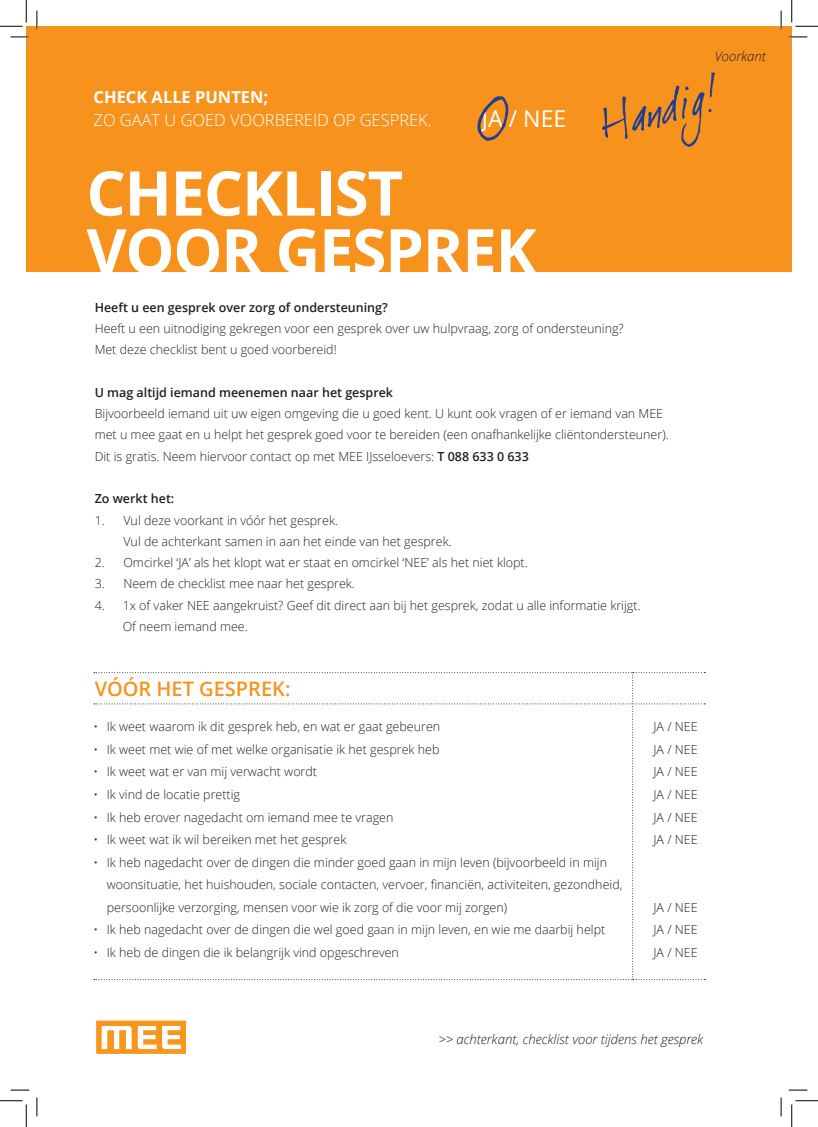
<style>
.page{position:relative;width:818px;height:1127px;background:#fff}
.page>*{position:absolute;margin:0;border:0;box-sizing:border-box;transform-origin:0 0}
.t1{font:700 61.75px/57.8px "Open Sans";letter-spacing:-.02em;color:#fff}
.t2{font:23.12px "Open Sans";color:#fff}
.t3{font:600 20px "Open Sans";color:#f7931d}
.t4{font:300 16.5px "Open Sans";color:#fff}
.t5{font:700 16.5px "Open Sans";color:#fff}
.t6{font:italic 300 13.12px "Open Sans";color:#231f20}
.t7{font:300 12.5px/22.5px "Open Sans";color:#231f20}
.t8{font:600 12.5px "Open Sans";color:#231f20}
.s1{font-weight:600}
</style>
<div class="page">
<div style="left:26px;top:26px;width:766px;height:245px;background:#f7931d"></div>
<svg style="left:602px;top:72px;width:113px;height:75px"></svg>
<svg style="left:94px;top:672px;width:611px;height:306px"></svg>
<svg style="left:97px;top:1020px;width:88px;height:33px"></svg>
<div style="left:95px;top:1018px;width:92px;height:37px;border:1px solid #fff"></div>
<svg style="left:477px;top:96px;width:31px;height:45px"></svg>
<svg style="left:11px;top:36px;width:18px;height:2px"></svg>
<svg style="left:788px;top:36px;width:19px;height:2px"></svg>
<svg style="left:11px;top:1089px;width:18px;height:1px"></svg>
<svg style="left:788px;top:1089px;width:19px;height:1px"></svg>
<svg style="left:36px;top:11px;width:2px;height:18px"></svg>
<svg style="left:36px;top:1097px;width:2px;height:18px"></svg>
<svg style="left:780px;top:11px;width:2px;height:18px"></svg>
<svg style="left:780px;top:1097px;width:2px;height:18px"></svg>
<svg style="left:0;top:0;width:27px;height:27px"></svg>
<svg style="left:0;top:1100px;width:27px;height:26px"></svg>
<svg style="left:791px;top:0;width:27px;height:27px"></svg>
<svg style="left:791px;top:1100px;width:27px;height:26px"></svg>
<h3 class="t5" style="left:94px;top:86px;width:176px">CHECK ALLE PUNTEN;</h3>
<h3 class="t4" style="left:94px;top:109px;width:340px">ZO GAAT U GOED VOORBEREID OP GESPREK.</h3>
<h2 class="t2" style="left:482px;top:103px;width:86px">JA / NEE</h2>
<h1 class="t1" style="left:86px;top:163px;width:452px">CHECKLIST<br>VOOR GESPREK</h1>
<p class="t8" style="left:95px;top:299px;width:295px">Heeft u een gesprek over zorg of ondersteuning?</p>
<p class="t7" style="left:95px;top:317px;width:531px;line-height:21.2px">Heeft u een uitnodiging gekregen voor een gesprek over uw hulpvraag, zorg of ondersteuning?<br>Met deze checklist bent u goed voorbereid!</p>
<p class="t8" style="left:95px;top:384px;width:300px">U mag altijd iemand meenemen naar het gesprek</p>
<p class="t7" style="left:95px;top:402px;width:575px;line-height:21.2px">Bijvoorbeeld iemand uit uw eigen omgeving die u goed kent. U kunt ook vragen of er iemand van MEE met u mee gaat en u helpt het gesprek goed voor te bereiden (een onafhankelijke cliëntondersteuner).<br>Dit is gratis. Neem hiervoor contact op met MEE IJsseloevers: <span class="s1">T 088 633 0 633</span></p>
<p class="t8" style="left:95px;top:490px;width:81px">Zo werkt het:</p>
<p class="t7" style="left:123px;top:509px;width:330px;line-height:21.2px;text-indent:-29px">1. Vul deze voorkant in vóór het gesprek.<br>Vul de achterkant samen in aan het einde van het gesprek.</p>
<p class="t7" style="left:95px;top:551px;width:435px">2. Omcirkel ‘JA’ als het klopt wat er staat en omcirkel ‘NEE’ als het niet klopt.</p>
<p class="t7" style="left:95px;top:572px;width:262px">3. Neem de checklist mee naar het gesprek.</p>
<p class="t7" style="left:123px;top:594px;width:519px;line-height:21.2px;text-indent:-28px">4. 1x of vaker NEE aangekruist? Geef dit direct aan bij het gesprek, zodat u alle informatie krijgt.<br>Of neem iemand mee.</p>
<h3 class="t3" style="left:95px;top:674px;width:197px">VÓÓR HET GESPREK:</h3>
<p class="t7" style="left:94px;top:715px;width:348px">• Ik weet waarom ik dit gesprek heb, en wat er gaat gebeuren</p>
<p class="t7" style="left:94px;top:737px;width:347px">• Ik weet met wie of met welke organisatie ik het gesprek heb</p>
<p class="t7" style="left:94px;top:760px;width:225px">• Ik weet wat er van mij verwacht wordt</p>
<p class="t7" style="left:94px;top:782px;width:148px">• Ik vind de locatie prettig</p>
<p class="t7" style="left:94px;top:805px;width:301px">• Ik heb erover nagedacht om iemand mee te vragen</p>
<p class="t7" style="left:94px;top:827px;width:254px">• Ik weet wat ik wil bereiken met het gesprek</p>
<p class="t7" style="left:107px;top:850px;width:517px;text-indent:-13px">• Ik heb nagedacht over de dingen die minder goed gaan in mijn leven (bijvoorbeeld in mijn woonsituatie, het huishouden, sociale contacten, vervoer, financiën, activiteiten, gezondheid, persoonlijke verzorging, mensen voor wie ik zorg of die voor mij zorgen)</p>
<p class="t7" style="left:94px;top:917px;width:513px">• Ik heb nagedacht over de dingen die wel goed gaan in mijn leven, en wie me daarbij helpt</p>
<p class="t7" style="left:94px;top:940px;width:307px">• Ik heb de dingen die ik belangrijk vind opgeschreven</p>
<p class="t7" style="left:653px;top:715px;width:46px;text-align:justify">JA / NEE JA / NEE JA / NEE JA / NEE JA / NEE JA / NEE</p>
<p class="t7" style="left:653px;top:895px;width:46px;text-align:justify">JA / NEE JA / NEE JA / NEE</p>
<p class="t6" style="left:715px;top:47px;width:52px">Voorkant</p>
<p class="t6" style="left:438px;top:1030px;width:266px">&gt;&gt; achterkant, checklist voor tijdens het gesprek</p>
</div>
